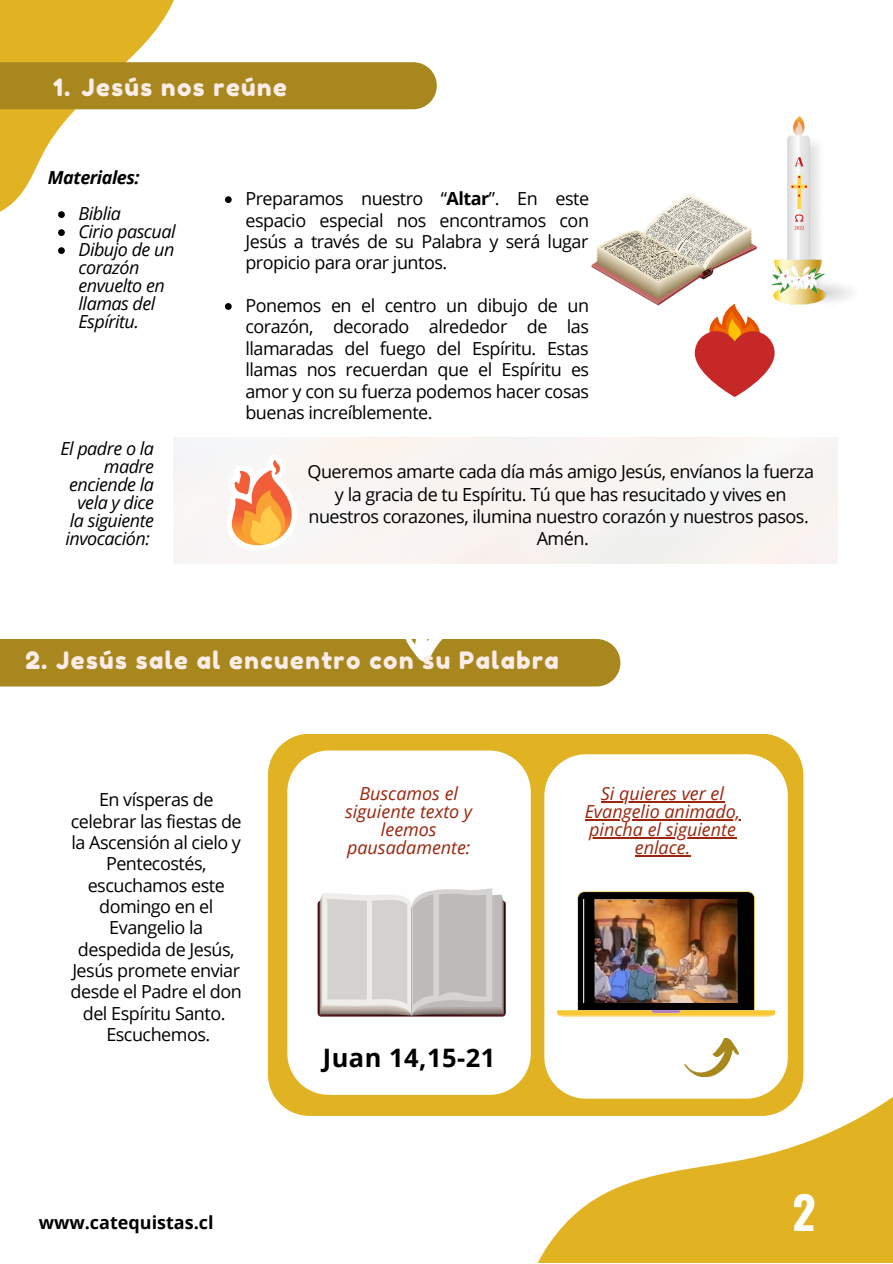
<style>
.page{position:relative;width:893px;height:1264px;background:#fff}
.page>*{position:absolute;margin:0;border:0;box-sizing:border-box;transform-origin:0 0}
.t1{font:700 45.3px "Oswald";color:#fff}
.t2{font:700 25.5px "Open Sans";letter-spacing:.02em;color:#000}
.t3{font:24px "Fredoka One";letter-spacing:.06em;color:#fdece8}
.t4{font:18px/21.3px "Open Sans";letter-spacing:-.025em;color:#000;text-align:justify}
.t5{font:18px/22.5px "Open Sans";letter-spacing:-.025em;color:#010101;text-align:center}
.t6{font:italic 18px/18px "Open Sans";letter-spacing:-.025em;color:#000}
.t7{font:italic 18px/18px "Open Sans";color:#9b250d;text-align:center}
.t8{font:700 18px "Open Sans";color:#000}
.t9{font:italic 700 18px "Open Sans";letter-spacing:-.025em;color:#000}
.s1{font-weight:700}
</style>
<div class="page">
<svg style="left:0;top:0;width:215px;height:212px"></svg>
<div style="left:0;top:62px;width:437px;height:47px;background:#a8871e"></div>
<svg style="left:446px;top:841px;width:446px;height:421px"></svg>
<div style="left:268px;top:734px;width:535px;height:381px;background:#e1b323"></div>
<svg style="left:287px;top:750px;width:243px;height:344px"></svg>
<svg style="left:544px;top:754px;width:243px;height:344px"></svg>
<svg style="left:318px;top:887px;width:187px;height:129px;background:#c9c5c3"></svg>
<svg style="left:557px;top:891px;width:218px;height:125px"></svg>
<img style="left:583px;top:899px;width:165px;height:103px">
<svg style="left:683px;top:1035px;width:57px;height:43px"></svg>
<div style="left:0;top:639px;width:620px;height:47px;background:#a8871e"></div>
<img style="left:774px;top:116px;width:77px;height:188px">
<svg style="left:226px;top:454px;width:72px;height:97px"></svg>
<svg style="left:591px;top:193px;width:183px;height:204px"></svg>
<svg style="left:225px;top:196px;width:7px;height:7px"></svg>
<svg style="left:225px;top:303px;width:7px;height:7px"></svg>
<svg style="left:58px;top:211px;width:7px;height:7px"></svg>
<svg style="left:58px;top:229px;width:7px;height:7px"></svg>
<svg style="left:58px;top:247px;width:7px;height:7px"></svg>
<hr style="left:601px;top:801px;width:123px;height:1px;background:#9b250d">
<hr style="left:584px;top:819px;width:156px;height:1px;background:#9b250d">
<hr style="left:589px;top:837px;width:147px;height:1px;background:#9b250d">
<hr style="left:634px;top:855px;width:56px;height:1px;background:#9b250d">
<p class="t3" style="left:53px;top:72px;width:235px">1. Jesús nos reúne</p>
<p class="t9" style="left:48px;top:165px;width:93px">Materiales:</p>
<p class="t6" style="left:78px;top:204px;width:44px">Biblia</p>
<p class="t6" style="left:78px;top:222px;width:99px">Cirio pascual</p>
<p class="t6" style="left:78px;top:240px;width:97px">Dibujo de un corazón envuelto en llamas del<br>Espíritu.</p>
<p class="t6" style="left:60px;top:439px;width:95px;text-align:right">El padre o la madre enciende la vela y dice la siguiente invocación:</p>
<p class="t4" style="left:245px;top:188px;width:345px">Preparamos nuestro “<span class="s1">Altar</span>”. En este espacio especial nos encontramos con Jesús a través de su Palabra y será lugar propicio para orar juntos.</p>
<p class="t4" style="left:245px;top:294px;width:345px">Ponemos en el centro un dibujo de un corazón, decorado alrededor de las llamaradas del fuego del Espíritu. Estas llamas nos recuerdan que el Espíritu es amor y con su fuerza podemos hacer cosas buenas increíblemente.</p>
<p class="t5" style="left:307px;top:460px;width:508px">Queremos amarte cada día más amigo Jesús, envíanos la fuerza y la gracia de tu Espíritu. Tú que has resucitado y vives en nuestros corazones, ilumina nuestro corazón y nuestros pasos.</p>
<p class="t5" style="left:536px;top:527px;width:54px">Amén.</p>
<p class="t3" style="left:26px;top:645px;width:535px">2. Jesús sale al encuentro con su Palabra</p>
<p class="t4" style="left:71px;top:788px;width:173px;text-align:center">En vísperas de celebrar las fiestas de la Ascensión al cielo y<br>Pentecostés, escuchamos este domingo en el<br>Evangelio la despedida de Jesús,<br>Jesús promete enviar desde el Padre el don del Espíritu Santo.<br>Escuchemos.</p>
<p class="t7" style="left:345px;top:783px;width:128px">Buscamos el siguiente texto y leemos pausadamente:</p>
<p class="t2" style="left:323px;top:1039px;width:174px">Juan 14,15-21</p>
<p class="t7" style="left:584px;top:783px;width:157px">Si quieres ver el<br>Evangelio animado, pincha el siguiente enlace.</p>
<p class="t8" style="left:39px;top:1209px;width:176px">www.catequistas.cl</p>
<p class="t1" style="left:792px;top:1176px;width:25px">2</p>
</div>
